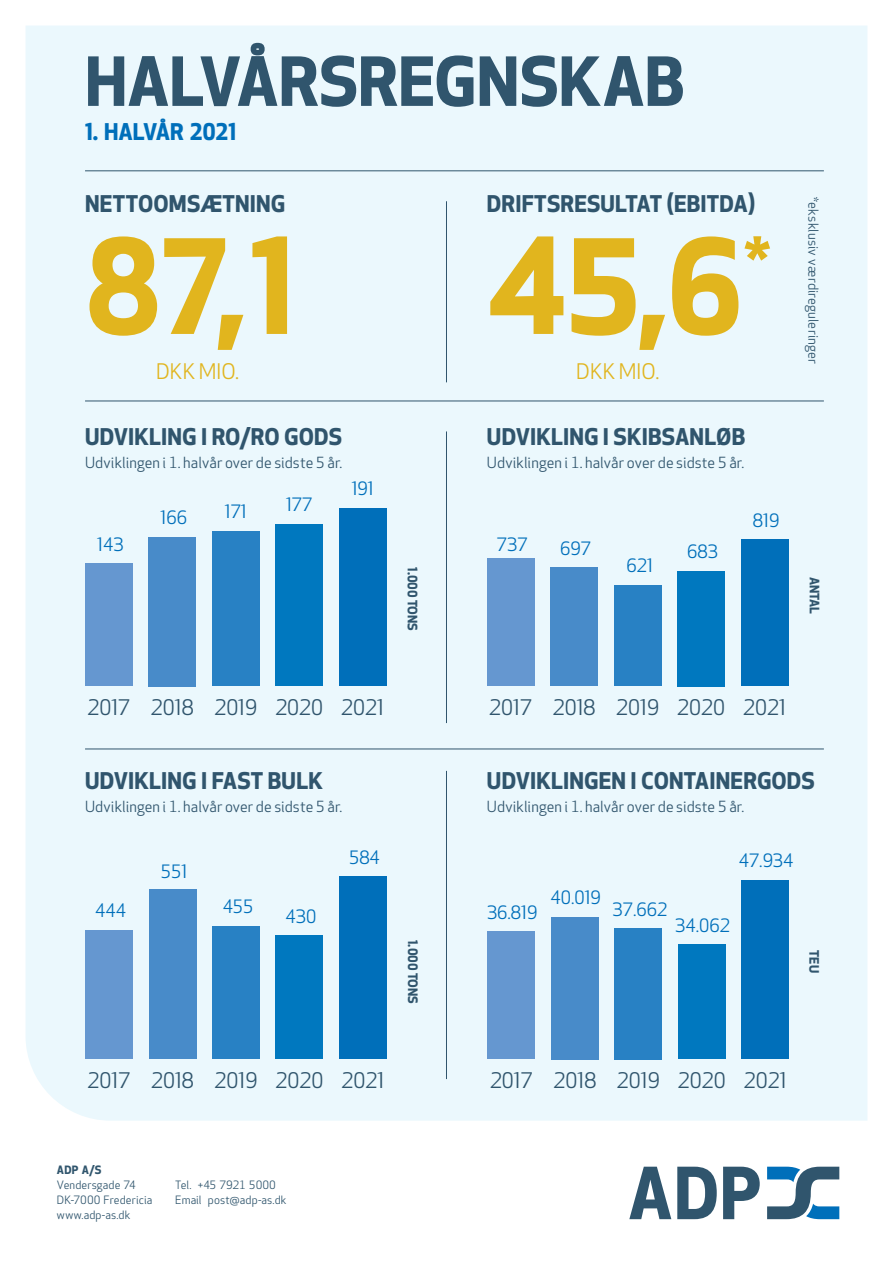
<style>
.page{position:relative;width:893px;height:1263px;background:#fff}
.page>*{position:absolute;margin:0;border:0;box-sizing:border-box;transform-origin:0 0}
.t1{font:700 127.65px "Apex New";color:#e1b51e}
.t2{font:700 66px "Apex New";color:#30556d}
.t3{font:700 22.5px "Apex New";letter-spacing:.005em;color:#30556d}
.t4{font:700 22.5px "Apex New";letter-spacing:-.02em;color:#006fba}
.t5{font:21px "Apex New";color:#30556d}
.t6{font:21px "Apex New";letter-spacing:-.005em;color:#e1b51e}
.t7{font:18px "Apex New";color:#006fba}
.t8{font:15px "Apex New";letter-spacing:.01em;color:#30556d}
.t9{font:13.5px "Apex New";letter-spacing:.01em;color:#30556d}
.t10{font:700 12.75px "Apex New";color:#30556d}
.t11{font:11.25px/15px "Apex New";letter-spacing:.01em;color:#30556d}
.t12{font:700 11.25px "Apex New";color:#30556d}
</style>
<div class="page">
<div style="left:26px;top:26px;width:841px;height:1095px;background:#ebf8fd"></div>
<hr style="left:85px;top:401px;width:739px;height:1px;background:#30556d">
<hr style="left:85px;top:170px;width:739px;height:1px;background:#30556d">
<hr style="left:85px;top:749px;width:739px;height:1px;background:#30556d">
<hr style="left:446px;top:201px;width:1px;height:181px;background:#30556d">
<hr style="left:446px;top:431px;width:1px;height:292px;background:#30556d">
<hr style="left:446px;top:771px;width:1px;height:308px;background:#30556d">
<hr style="left:85px;top:114px;width:723px;height:1px;background:#ebf8fd">
<div style="left:741px;top:540px;width:47px;height:146px;background:#006fba"></div>
<div style="left:677px;top:571px;width:48px;height:115px;background:#0078bf"></div>
<div style="left:614px;top:585px;width:47px;height:101px;background:#2881c4"></div>
<div style="left:550px;top:568px;width:48px;height:118px;background:#488bc9"></div>
<div style="left:487px;top:558px;width:47px;height:128px;background:#6597d0"></div>
<div style="left:339px;top:508px;width:48px;height:178px;background:#006fba"></div>
<div style="left:275px;top:524px;width:48px;height:162px;background:#0078bf"></div>
<div style="left:212px;top:531px;width:48px;height:155px;background:#2881c4"></div>
<div style="left:149px;top:537px;width:47px;height:149px;background:#488bc9"></div>
<div style="left:85px;top:564px;width:48px;height:122px;background:#6597d0"></div>
<div style="left:339px;top:877px;width:48px;height:182px;background:#006fba"></div>
<div style="left:276px;top:936px;width:47px;height:123px;background:#0078bf"></div>
<div style="left:212px;top:926px;width:48px;height:133px;background:#2881c4"></div>
<div style="left:149px;top:889px;width:47px;height:170px;background:#488bc9"></div>
<div style="left:85px;top:930px;width:48px;height:129px;background:#6597d0"></div>
<div style="left:741px;top:880px;width:48px;height:179px;background:#006fba"></div>
<div style="left:678px;top:944px;width:48px;height:115px;background:#0078bf"></div>
<div style="left:615px;top:928px;width:47px;height:131px;background:#2881c4"></div>
<div style="left:551px;top:917px;width:48px;height:142px;background:#488bc9"></div>
<div style="left:488px;top:932px;width:47px;height:127px;background:#6597d0"></div>
<svg style="left:677px;top:1167px;width:40px;height:52px"></svg>
<svg style="left:723px;top:1167px;width:37px;height:52px"></svg>
<svg style="left:767px;top:1167px;width:72px;height:52px"></svg>
<svg style="left:629px;top:1167px;width:42px;height:52px"></svg>
<h2 class="t2" style="left:85px;top:34px;width:601px">HALVÅRSREGNSKAB</h2>
<h3 class="t4" style="left:85px;top:116px;width:153px">1. HALVÅR 2021</h3>
<h3 class="t3" style="left:85px;top:187px;width:202px">NETTOOMSÆTNING</h3>
<h3 class="t3" style="left:487px;top:187px;width:270px">DRIFTSRESULTAT (EBITDA)</h3>
<h1 class="t1" style="left:85px;top:195px;width:213px">87,1</h1>
<h1 class="t1" style="left:487px;top:195px;width:286px">45,6<sup>*</sup></h1>
<h3 class="t6" style="left:156px;top:358px;width:85px">DKK MIO.</h3>
<h3 class="t6" style="left:576px;top:358px;width:85px">DKK MIO.</h3>
<h3 class="t3" style="left:85px;top:420px;width:259px">UDVIKLING I RO/RO GODS</h3>
<p class="t8" style="left:85px;top:453px;width:259px">Udviklingen i 1. halvår over de sidste 5 år.</p>
<p class="t7" style="left:97px;top:533px;width:28px">143</p>
<p class="t7" style="left:161px;top:506px;width:28px">166</p>
<p class="t7" style="left:225px;top:500px;width:24px">171</p>
<p class="t7" style="left:286px;top:493px;width:28px">177</p>
<p class="t7" style="left:352px;top:477px;width:24px">191</p>
<p class="t10" style="left:422px;top:567px;width:65px;rotate:90deg">1.000 TONS</p>
<h3 class="t3" style="left:487px;top:420px;width:260px">UDVIKLING I SKIBSANLØB</h3>
<p class="t8" style="left:487px;top:453px;width:259px">Udviklingen i 1. halvår over de sidste 5 år.</p>
<p class="t7" style="left:497px;top:533px;width:32px">737</p>
<p class="t7" style="left:560px;top:537px;width:32px">697</p>
<p class="t7" style="left:626px;top:554px;width:28px">621</p>
<p class="t7" style="left:687px;top:540px;width:32px">683</p>
<p class="t7" style="left:753px;top:509px;width:28px">819</p>
<p class="t9" style="left:822px;top:197px;width:168px;rotate:90deg">*eksklusiv værdireguleringer</p>
<p class="t10" style="left:824px;top:577px;width:39px;rotate:90deg">ANTAL</p>
<h3 class="t5" style="left:87px;top:694px;width:298px">2017 2018 2019 2020 2021</h3>
<h3 class="t5" style="left:489px;top:694px;width:298px">2017 2018 2019 2020 2021</h3>
<h3 class="t3" style="left:85px;top:765px;width:239px">UDVIKLING I FAST BULK</h3>
<p class="t8" style="left:85px;top:797px;width:259px">Udviklingen i 1. halvår over de sidste 5 år.</p>
<h3 class="t3" style="left:487px;top:765px;width:329px">UDVIKLINGEN I CONTAINERGODS</h3>
<p class="t8" style="left:487px;top:797px;width:259px">Udviklingen i 1. halvår over de sidste 5 år.</p>
<p class="t7" style="left:161px;top:860px;width:28px">551</p>
<p class="t7" style="left:349px;top:846px;width:32px">584</p>
<p class="t7" style="left:739px;top:849px;width:56px">47.934</p>
<p class="t7" style="left:95px;top:899px;width:32px">444</p>
<p class="t7" style="left:223px;top:895px;width:32px">455</p>
<p class="t7" style="left:286px;top:905px;width:32px">430</p>
<p class="t7" style="left:487px;top:901px;width:52px">36.819</p>
<p class="t7" style="left:550px;top:886px;width:52px">40.019</p>
<p class="t7" style="left:613px;top:898px;width:56px">37.662</p>
<p class="t7" style="left:675px;top:914px;width:56px">34.062</p>
<p class="t10" style="left:422px;top:940px;width:65px;rotate:90deg">1.000 TONS</p>
<p class="t10" style="left:823px;top:950px;width:24px;rotate:90deg">TEU</p>
<h3 class="t5" style="left:88px;top:1067px;width:298px">2017 2018 2019 2020 2021</h3>
<h3 class="t5" style="left:490px;top:1067px;width:298px">2017 2018 2019 2020 2021</h3>
<p class="t12" style="left:57px;top:1162px;width:46px">ADP A/S</p>
<p class="t11" style="left:57px;top:1177px;width:97px">Vendersgade 74<br>DK-7000 Fredericia www.adp-as.dk</p>
<p class="t11" style="left:175px;top:1177px;width:113px">Tel. +45 7921 5000<br>Email post@adp-as.dk</p>
</div>
